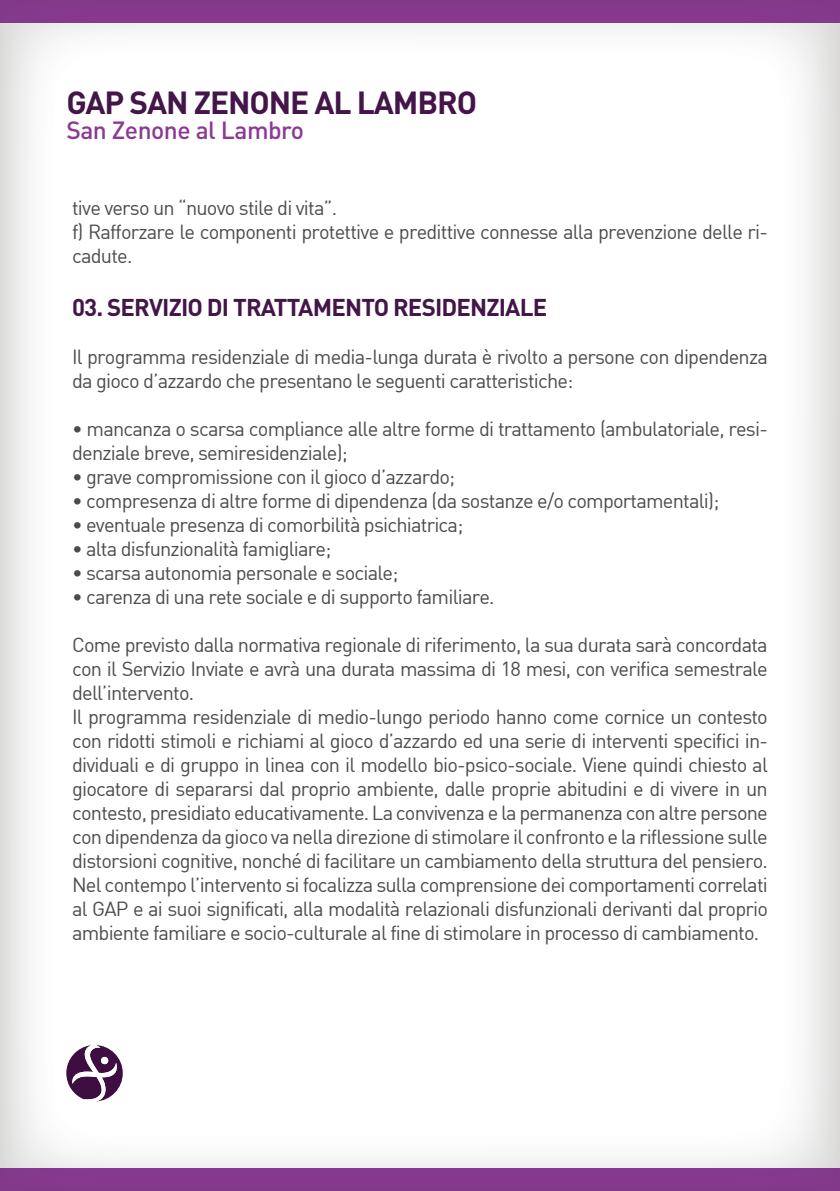
<style>
.page{position:relative;width:840px;height:1191px;background:#fff}
.page>*{position:absolute;margin:0;border:0;box-sizing:border-box;transform-origin:0 0}
.t1{font:700 31.6px "DIN";letter-spacing:-.035em;color:#431549}
.t2{font:500 24.6px "DIN";letter-spacing:-.02em;color:#8c3995}
.t3{font:700 24px "DIN";letter-spacing:-.035em;color:#431549}
.t4{font:20px/24px "DIN";letter-spacing:-.04em;color:#4b4c4d}
.s1{font-family:"DIN Regular Alternate"}
</style>
<div class="page">
<img style="left:839px;top:23px;width:1px;height:429px">
<img style="left:839px;top:452px;width:1px;height:430px">
<img style="left:839px;top:881px;width:1px;height:287px">
<div style="left:0;top:0;width:839px;height:23px;background:#86398e"></div>
<svg style="left:839px;top:0;width:1px;height:23px"></svg>
<div style="left:0;top:1168px;width:839px;height:23px;background:#86398e"></div>
<svg style="left:839px;top:1168px;width:1px;height:23px"></svg>
<img style="left:66px;top:1048px;width:57px;height:51px">
<img style="left:82px;top:1045px;width:25px;height:56px">
<img style="left:70px;top:1062px;width:49px;height:21px">
<svg style="left:101px;top:1057px;width:7px;height:7px"></svg>
<h1 class="t1" style="left:66px;top:82px;width:412px">GAP SAN ZENONE AL LAMBRO</h1>
<p class="t2" style="left:66px;top:114px;width:239px">San Zenone al Lambro</p>
<p class="t4" style="left:72px;top:196px;width:697px">tive verso un “nuovo stile di vita”.<br>f) Rafforzare le componenti protettive e predittive connesse alla prevenzione delle ri&shy;cadute.</p>
<p class="t3" style="left:72px;top:292px;width:476px">03. SERVIZIO DI TRATTAMENTO RESIDENZIALE</p>
<p class="t4" style="left:72px;top:345px;width:697px">Il programma residenziale di media-lunga durata è rivolto a persone con dipendenza da gioco d’azzardo che presentano le seguenti caratteristiche:</p>
<p class="t4" style="left:72px;top:417px;width:697px"><span class="s1">•</span> mancanza o scarsa compliance alle altre forme di trattamento (ambulatoriale, resi&shy;denziale breve, semiresidenziale);</p>
<p class="t4" style="left:72px;top:465px;width:384px"><span class="s1">•</span> grave compromissione con il gioco d’azzardo;</p>
<p class="t4" style="left:72px;top:489px;width:648px"><span class="s1">•</span> compresenza di altre forme di dipendenza (da sostanze e/o comportamentali);</p>
<p class="t4" style="left:72px;top:513px;width:392px"><span class="s1">•</span> eventuale presenza di comorbilità psichiatrica;</p>
<p class="t4" style="left:72px;top:537px;width:260px"><span class="s1">•</span> alta disfunzionalità famigliare;</p>
<p class="t4" style="left:72px;top:561px;width:327px"><span class="s1">•</span> scarsa autonomia personale e sociale;</p>
<p class="t4" style="left:72px;top:585px;width:424px"><span class="s1">•</span> carenza di una rete sociale e di supporto familiare.</p>
<p class="t4" style="left:72px;top:633px;width:697px">Come previsto dalla normativa regionale di riferimento, la sua durata sarà concordata con il Servizio Inviate e avrà una durata massima di 18 mesi, con verifica semestrale dell’intervento.<br>Il programma residenziale di medio-lungo periodo hanno come cornice un contesto con ridotti stimoli e richiami al gioco d’azzardo ed una serie di interventi specifici in&shy;dividuali e di gruppo in linea con il modello bio-psico-sociale. Viene quindi chiesto al giocatore di separarsi dal proprio ambiente, dalle proprie abitudini e di vivere in un contesto, presidiato educativamente. La convivenza e la permanenza con altre persone con dipendenza da gioco va nella direzione di stimolare il confronto e la riflessione sulle distorsioni cognitive, nonché di facilitare un cambiamento della struttura del pensiero.<br>Nel contempo l’intervento si focalizza sulla comprensione dei comportamenti correlati al GAP e ai suoi significati, alla modalità relazionali disfunzionali derivanti dal proprio ambiente familiare e socio-culturale al fine di stimolare in processo di cambiamento.</p>
</div>
